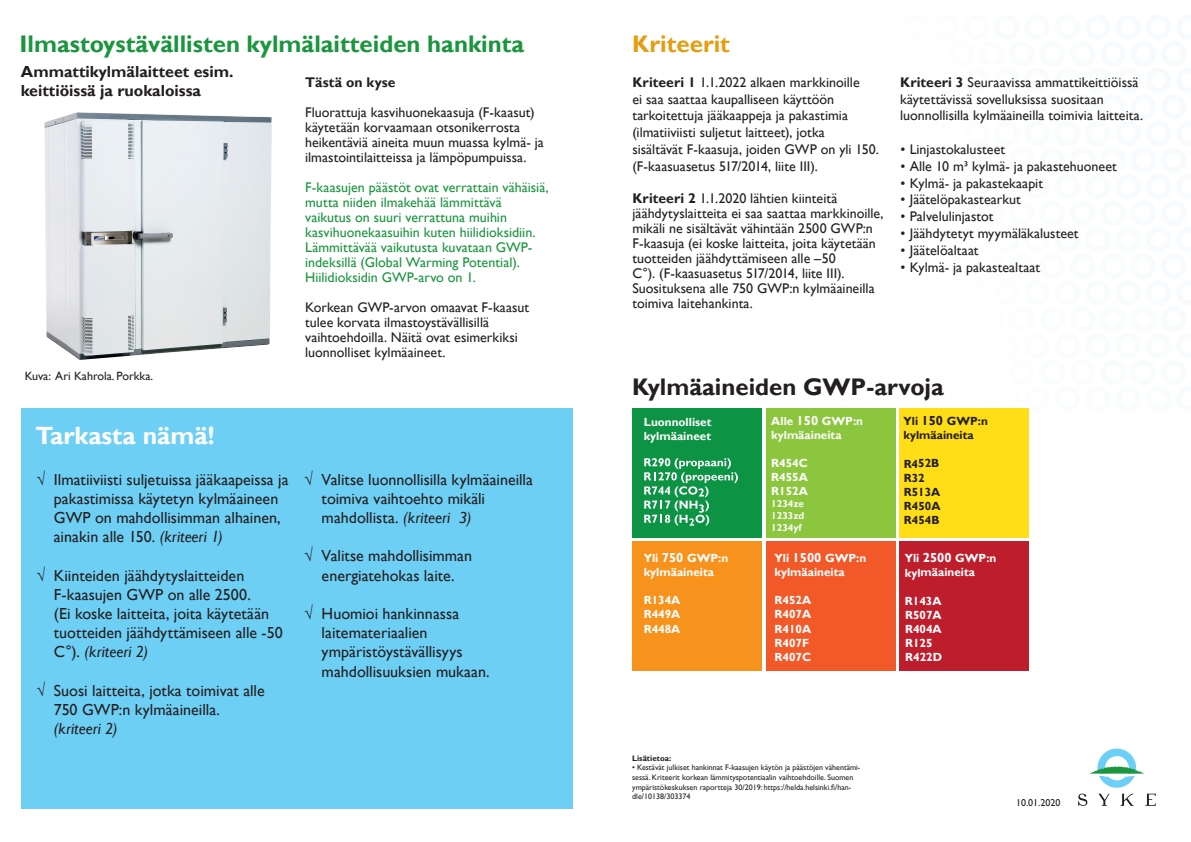
<style>
.page{position:relative;width:1191px;height:842px;background:#fff}
.page>*{position:absolute;margin:0;border:0;box-sizing:border-box;transform-origin:0 0}
.t1{font:700 25px "Gill Sans";color:#fff}
.t2{font:700 24px "Gill Sans";color:#1b953e}
.t3{font:700 24px "Gill Sans";color:#231f20}
.t4{font:700 24px "Gill Sans";color:#e39e14}
.t5{font:16px/19.2px "Gill Sans";color:#231f20}
.otskko{font:700 16px "Gill Sans";color:#231f20}
.leipis_sivu1{font:14px/15px "Gill Sans";letter-spacing:.005em;color:#231f20}
.t6{font:14px/15px "Gill Sans";color:#1b953e}
.t7{font:700 14px "Gill Sans";letter-spacing:.005em;color:#231f20}
.leipis_sivu1-2{font:12px "Gill Sans";color:#231f20}
.t8{font:700 11.8px/14.1px "Gill Sans";color:#fff}
.t9{font:700 11.8px/14.1px "Gill Sans";color:#fefefe}
.t10{font:700 11.8px/14.1px "Gill Sans";letter-spacing:-.005em;color:#231f20}
.t11{font:700 10px/12px "Gill Sans";color:#fefefe;text-align:justify}
.t12{font:10px "Gill Sans";color:#231f20}
.t13{font:8px/9.6px "Gill Sans";color:#231f20}
.t14{font:700 8px "Gill Sans";color:#231f20}
.s1{font-weight:700}
.s2{font-style:italic}
.s3{font-size:13.1px}
</style>
<div class="page">
<div style="left:21px;top:408px;width:552px;height:400px;background:#6ecff5"></div>
<svg style="left:1078px;top:794px;width:9px;height:12px"></svg>
<svg style="left:1098px;top:794px;width:11px;height:12px"></svg>
<svg style="left:1120px;top:794px;width:13px;height:12px"></svg>
<svg style="left:1145px;top:794px;width:10px;height:12px"></svg>
<svg style="left:1089px;top:748px;width:55px;height:40px"></svg>
<div style="left:632px;top:408px;width:130px;height:130px;background:#0d9344"></div>
<svg style="left:644px;top:458px;width:94px;height:68px"></svg>
<div style="left:898px;top:408px;width:130px;height:130px;background:#ffdd17"></div>
<div style="left:898px;top:541px;width:130px;height:130px;background:#be1d2c"></div>
<div style="left:632px;top:541px;width:130px;height:130px;background:#f7931d"></div>
<div style="left:765px;top:541px;width:130px;height:130px;background:#f15929"></div>
<div style="left:765px;top:408px;width:130px;height:130px;background:#8bc63e"></div>
<img style="left:44px;top:112px;width:228px;height:248px">
<h2 class="t2" style="left:20px;top:29px;width:506px">Ilmastoystävällisten kylmälaitteiden hankinta</h2>
<h2 class="t4" style="left:632px;top:29px;width:99px">Kriteerit</h2>
<p class="otskko" style="left:21px;top:62px;width:214px">Ammattikylmälaitteet esim.</p>
<p class="otskko" style="left:21px;top:81px;width:182px">keittiöissä ja ruokaloissa</p>
<p class="leipis_sivu1" style="left:632px;top:74px;width:248px;line-height:16.8px"><span class="s1">Kriteeri 1</span> 1.1.2022 alkaen markkinoille<br>ei saa saattaa kaupalliseen käyttöön tarkoitettuja jääkaappeja ja pakastimia (ilmatiiviisti suljetut laitteet), jotka sisältävät F-kaasuja, joiden GWP on yli 150. (F-kaasuasetus 517/2014, liite III).</p>
<p class="leipis_sivu1" style="left:632px;top:191px;width:253px"><span class="s1">Kriteeri 2</span> 1.1.2020 lähtien kiinteitä jäähdytyslaitteita ei saa saattaa markkinoille, mikäli ne sisältävät vähintään 2500 GWP:n F-kaasuja (ei koske laitteita, joita käytetään tuotteiden jäähdyttämiseen alle –50<br>C°). (F-kaasuasetus 517/2014, liite III).<br>Suosituksena alle 750 GWP:n kylmäaineilla toimiva laitehankinta.</p>
<p class="t7" style="left:305px;top:74px;width:92px">Tästä on kyse</p>
<p class="leipis_sivu1" style="left:305px;top:105px;width:240px">Fluorattuja kasvihuonekaasuja (F-kaasut) käytetään korvaamaan otsonikerrosta heikentäviä aineita muun muassa kylmä- ja ilmastointilaitteissa ja lämpöpumpuissa.</p>
<p class="t6" style="left:305px;top:180px;width:245px">F-kaasujen päästöt ovat verrattain vähäisiä, mutta niiden ilmakehää lämmittävä vaikutus on suuri verrattuna muihin kasvihuonekaasuihin kuten hiilidioksidiin.<br>Lämmittävää vaikutusta kuvataan GWP&shy;indeksillä (Global Warming Potential).<br>Hiilidioksidin GWP-arvo on 1.</p>
<p class="leipis_sivu1" style="left:305px;top:300px;width:226px">Korkean GWP-arvon omaavat F-kaasut tulee korvata ilmastoystävällisillä vaihtoehdoilla. Näitä ovat esimerkiksi luonnolliset kylmäaineet.</p>
<p class="leipis_sivu1" style="left:900px;top:74px;width:244px;line-height:16.8px"><span class="s1">Kriteeri 3</span> Seuraavissa ammattikeittiöissä käytettävissä sovelluksissa suositaan luonnollisilla kylmäaineilla toimivia laitteita.</p>
<p class="leipis_sivu1" style="left:900px;top:142px;width:106px">• Linjastokalusteet</p>
<p class="leipis_sivu1" style="left:900px;top:159px;width:218px">• Alle 10 m³ kylmä- ja pakastehuoneet</p>
<p class="leipis_sivu1" style="left:900px;top:176px;width:144px">• Kylmä- ja pakastekaapit</p>
<p class="leipis_sivu1" style="left:900px;top:192px;width:122px">• Jäätelöpakastearkut</p>
<p class="leipis_sivu1" style="left:900px;top:209px;width:95px">• Palvelulinjastot</p>
<p class="leipis_sivu1" style="left:900px;top:226px;width:180px">• Jäähdytetyt myymäläkalusteet</p>
<p class="leipis_sivu1" style="left:900px;top:243px;width:80px">• Jäätelöaltaat</p>
<p class="leipis_sivu1" style="left:900px;top:260px;width:141px">• Kylmä- ja pakastealtaat</p>
<p class="leipis_sivu1-2" style="left:25px;top:369px;width:130px">Kuva: Ari Kahrola. Porkka.</p>
<h1 class="t1" style="left:36px;top:421px;width:180px">Tarkasta nämä!</h1>
<p class="t5" style="left:54px;top:470px;width:236px;text-indent:-17px">√ Ilmatiiviisti suljetuissa jääkaapeissa ja pakastimissa käytetyn kylmäaineen GWP on mahdollisimman alhainen, ainakin alle 150. <span class="s2">(kriteeri 1)</span></p>
<p class="t5" style="left:54px;top:566px;width:230px;text-indent:-17px">√ Kiinteiden jäähdytyslaitteiden<br>F-kaasujen GWP on alle 2500.<br>(Ei koske laitteita, joita käytetään tuotteiden jäähdyttämiseen alle -50<br>C°). <span class="s2">(kriteeri 2)</span></p>
<p class="t5" style="left:54px;top:681px;width:212px;text-indent:-17px">√ Suosi laitteita, jotka toimivat alle<br>750 GWP:n kylmäaineilla. <span class="s2">(kriteeri 2)</span></p>
<p class="t5" style="left:321px;top:470px;width:213px;text-indent:-17px">√ Valitse luonnollisilla kylmäaineilla toimiva vaihtoehto mikäli mahdollista. <span class="s2">(kriteeri 3)</span></p>
<p class="t5" style="left:304px;top:547px;width:169px;text-align:center">√ Valitse mahdollisimman energiatehokas laite.</p>
<p class="t5" style="left:321px;top:604px;width:170px;text-indent:-17px">√ Huomioi hankinnassa laitemateriaalien ympäristöystävällisyys mahdollisuuksien mukaan.</p>
<h2 class="t3" style="left:632px;top:372px;width:313px">Kylmäaineiden GWP-arvoja</h2>
<p class="t10" style="left:903px;top:414px;width:86px">Yli <span class="s3">150</span> GWP:n kylmäaineita</p>
<p class="t10" style="left:903px;top:457px;width:38px">R452B<br>R32<br>R513A<br>R450A<br>R454B</p>
<p class="t8" style="left:904px;top:551px;width:93px">Yli <span class="s3">2500</span> GWP:n kylmäaineita</p>
<p class="t8" style="left:905px;top:594px;width:39px">R143A<br>R507A<br>R404A<br>R125<br>R422D</p>
<p class="t9" style="left:771px;top:414px;width:93px">Alle <span class="s3">150</span> GWP:n kylmäaineita</p>
<p class="t9" style="left:771px;top:456px;width:38px;text-align:justify">R454C R455A R152A</p>
<p class="t11" style="left:771px;top:498px;width:35px">1234ze 1233zd 1234yf</p>
<p class="t9" style="left:644px;top:415px;width:69px">Luonnolliset kylmäaineet</p>
<p class="t8" style="left:644px;top:551px;width:86px">Yli <span class="s3">750</span> GWP:n kylmäaineita</p>
<p class="t8" style="left:644px;top:594px;width:38px;text-align:justify">R134A R449A R448A</p>
<p class="t8" style="left:774px;top:551px;width:93px">Yli <span class="s3">1500</span> GWP:n kylmäaineita</p>
<p class="t8" style="left:774px;top:594px;width:38px">R452A<br>R407A<br>R410A<br>R407F<br>R407C</p>
<p class="t14" style="left:632px;top:753px;width:40px">Lisätietoa:</p>
<p class="t13" style="left:632px;top:763px;width:230px">• Kestävät julkiset hankinnat F-kaasujen käytön ja päästöjen vähentämi&shy;sessä. Kriteerit korkean lämmityspotentiaalin vaihtoehdoille. Suomen ympäristökeskuksen raportteja 30/2019: https://helda.helsinki.fi/han&shy;dle/10138/303374</p>
<p class="t12" style="left:1016px;top:797px;width:46px">10.01.2020</p>
</div>
